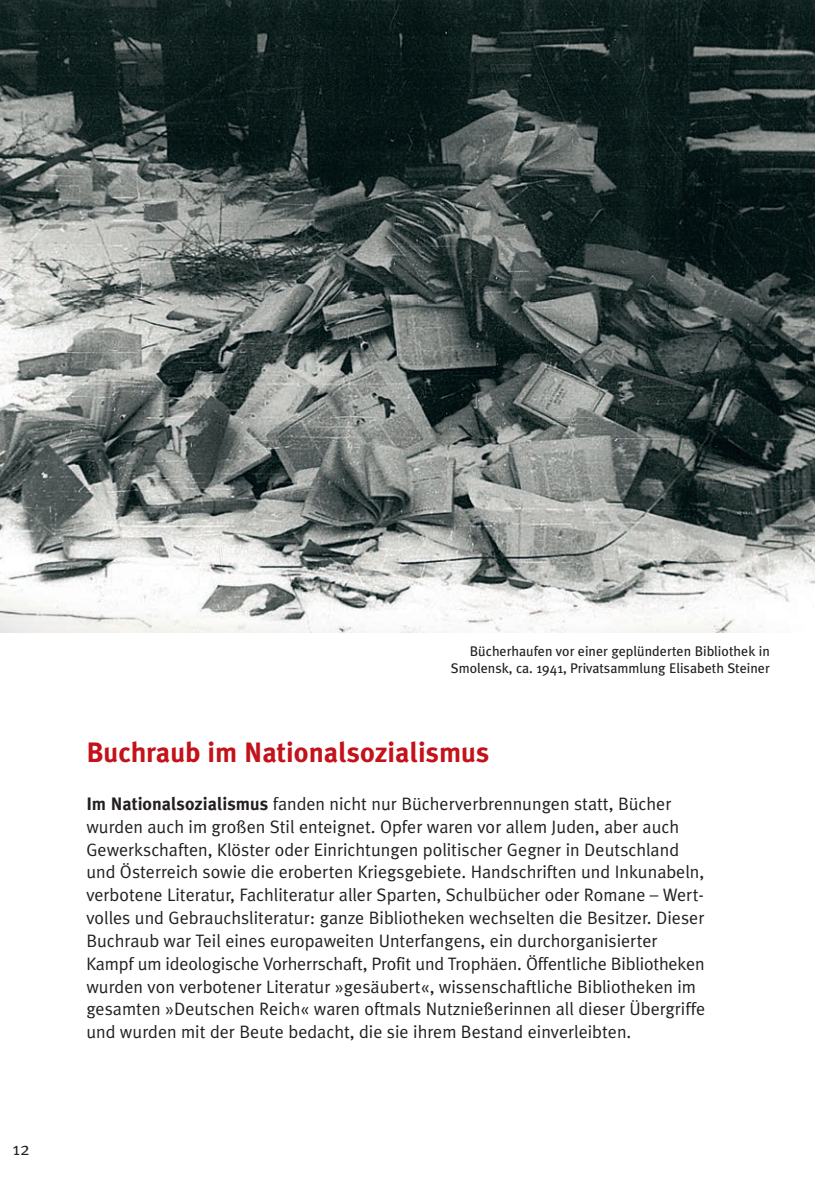
<style>
.page{position:relative;width:815px;height:1196px;background:#fff}
.page>*{position:absolute;margin:0;border:0;box-sizing:border-box;transform-origin:0 0}
.t1{font:700 28px "Meta Plus";color:#c4121a}
.t2{font:18px/22.8px "Meta Plus Normal";color:#231f20}
.t3{font:14px/16.8px "Meta Plus";color:#231f20;text-align:right}
.s1{font-family:"Meta Plus";font-weight:700}
</style>
<div class="page">
<img style="left:0;top:0;width:815px;height:632px">
<p class="t2" style="left:13px;top:1137px;width:18px">12</p>
<p class="t3" style="left:451px;top:643px;width:321px">Bücherhaufen vor einer geplünderten Bibliothek in<br>Smolensk, ca. 1941, Privatsammlung Elisabeth Steiner</p>
<h1 class="t1" style="left:86px;top:735px;width:405px">Buchraub im Nationalsozialismus</h1>
<p class="t2" style="left:86px;top:792px;width:620px"><span class="s1">Im Nationalsozialismus</span> fanden nicht nur Bücherverbrennungen statt, Bücher wurden auch im großen Stil enteignet. Opfer waren vor allem Juden, aber auch Gewerkschaften, Klöster oder Einrichtungen politischer Gegner in Deutschland und Österreich sowie die eroberten Kriegsgebiete. Handschriften und Inkunabeln, verbotene Literatur, Fachliteratur aller Sparten, Schulbücher oder Romane – Wert&shy;volles und Gebrauchsliteratur: ganze Bibliotheken wechselten die Besitzer. Dieser Buchraub war Teil eines europaweiten Unterfangens, ein durchorganisierter Kampf um ideologische Vorherrschaft, Profit und Trophäen. Öffentliche Bibliotheken wurden von verbotener Literatur »gesäubert«, wissenschaftliche Bibliotheken im gesamten »Deutschen Reich« waren oftmals Nutznießerinnen all dieser Übergriffe und wurden mit der Beute bedacht, die sie ihrem Bestand einverleibten.</p>
</div>
